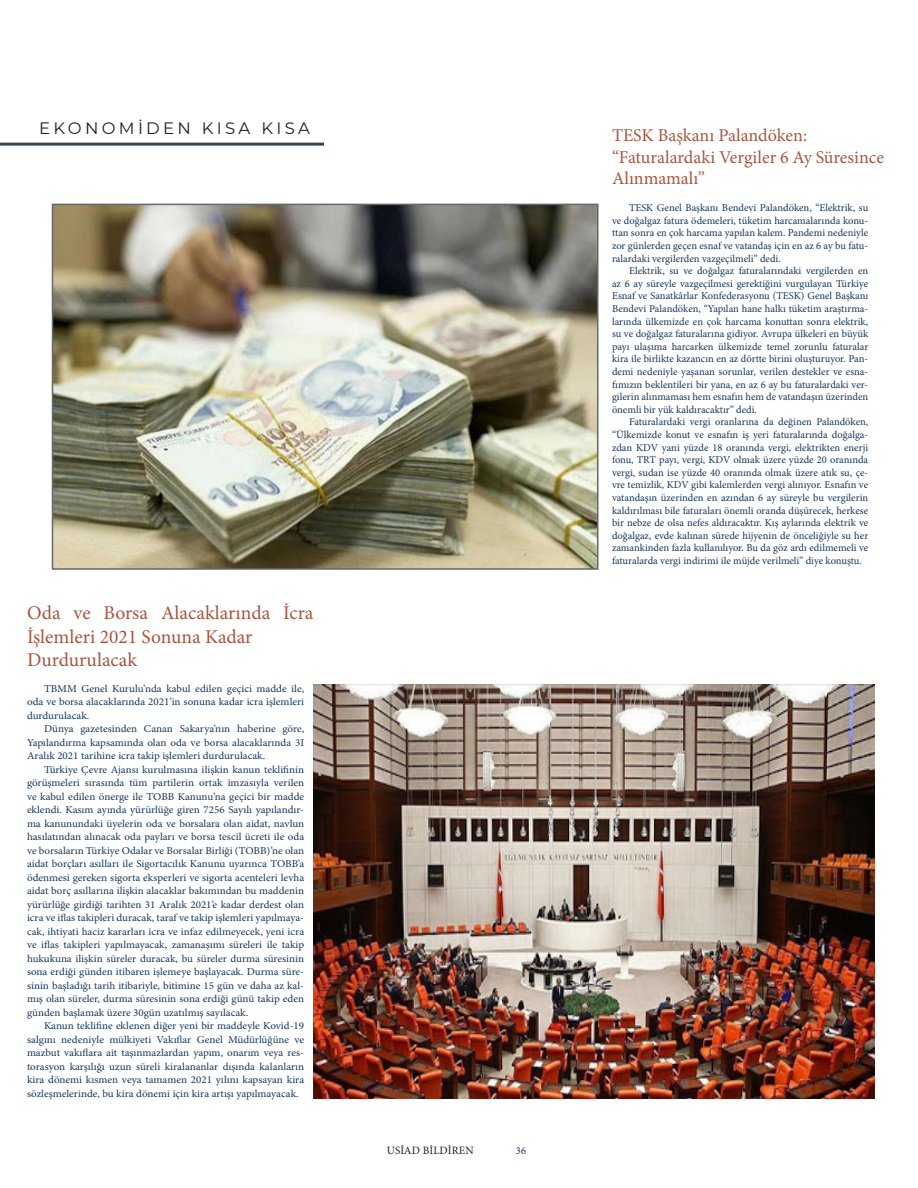
<style>
.page{position:relative;width:918px;height:1188px;background:#fff}
.page>*{position:absolute;margin:0;border:0;box-sizing:border-box;transform-origin:0 0}
.Headline_Text_-_Utop{font:19.5px/23.4px "Minion Pro";color:#a7553f}
.Headline_Text_-_Utop-2{font:18px/21.6px "Minion Pro";color:#a7553f}
.Section_Header_-_Rig{font:16.5px "Montserrat";letter-spacing:.2em;color:#231f20}
.t1{font:11.25px "Minion Pro";letter-spacing:.01em;color:#231f20}
.Book_Review_Body_Tex{font:10.5px/13.5px "Minion Pro";color:#13365c;text-align:justify;scale:1.05 1}
.Book_Review_Body_Tex-2{font:10.5px/12.6px "Minion Pro";color:#13365c;text-align:justify}
</style>
<div class="page">
<img style="left:314px;top:685px;width:561px;height:413px">
<img style="left:55px;top:207px;width:540px;height:360px">
<div style="left:52px;top:204px;width:546px;height:366px;border:2px solid #656969"></div>
<hr style="left:0;top:143px;width:324px;height:3px;background:#314651">
<p class="Section_Header_-_Rig" style="left:39px;top:117px;width:273px">EKONOMİDEN KISA KISA</p>
<p class="Headline_Text_-_Utop" style="left:27px;top:601px;width:288px">Oda ve Borsa Alacaklarında İcra<br>İşlemleri 2021 Sonuna Kadar</p>
<p class="Headline_Text_-_Utop" style="left:27px;top:648px;width:112px">Durdurulacak</p>
<p class="Book_Review_Body_Tex" style="left:27px;top:682px;width:266px;text-indent:17px">TBMM Genel Kurulu’nda kabul edilen geçici madde ile, oda ve borsa alacaklarında 2021’in sonuna kadar icra işlemleri durdurulacak.</p>
<p class="Book_Review_Body_Tex" style="left:27px;top:722px;width:266px;text-indent:17px">Dünya gazetesinden Canan Sakarya’nın haberine göre, Yapılandırma kapsamında olan oda ve borsa alacaklarında 3I Aralık 2021 tarihine icra takip işlemleri durdurulacak.</p>
<p class="Book_Review_Body_Tex" style="left:27px;top:763px;width:266px;text-indent:17px">Türkiye Çevre Ajansı kurulmasına ilişkin kanun teklifinin görüşmeleri sırasında tüm partilerin ortak imzasıyla verilen ve kabul edilen önerge ile TOBB Kanunu’na geçici bir madde eklendi. Kasım ayında yürürlüğe giren 7256 Sayılı yapılandır&shy;ma kanunundaki üyelerin oda ve borsalara olan aidat, navlun hasılatından alınacak oda payları ve borsa tescil ücreti ile oda ve borsaların Türkiye Odalar ve Borsalar Birliği (TOBB)’ne olan aidat borçları asılları ile Sigortacılık Kanunu uyarınca TOBB’a ödenmesi gereken sigorta eksperleri ve sigorta acenteleri levha aidat borç asıllarına ilişkin alacaklar bakımından bu maddenin yürürlüğe girdiği tarihten 31 Aralık 2021’e kadar derdest olan icra ve iflas takipleri duracak, taraf ve takip işlemleri yapılmaya&shy;cak, ihtiyati haciz kararları icra ve infaz edilmeyecek, yeni icra ve iflas takipleri yapılmayacak, zamanaşımı süreleri ile takip hukukuna ilişkin süreler duracak, bu süreler durma süresinin sona erdiği günden itibaren işlemeye başlayacak. Durma süre&shy;sinin başladığı tarih itibariyle, bitimine 15 gün ve daha az kal&shy;mış olan süreler, durma süresinin sona erdiği günü takip eden günden başlamak üzere 30gün uzatılmış sayılacak.</p>
<p class="Book_Review_Body_Tex" style="left:27px;top:1019px;width:266px;text-indent:17px">Kanun teklifine eklenen diğer yeni bir maddeyle Kovid-19 salgını nedeniyle mülkiyeti Vakıflar Genel Müdürlüğüne ve mazbut vakıflara ait taşınmazlardan yapım, onarım veya res&shy;torasyon karşılığı uzun süreli kiralananlar dışında kalanların kira dönemi kısmen veya tamamen 2021 yılını kapsayan kira sözleşmelerinde, bu kira dönemi için kira artışı yapılmayacak.</p>
<p class="t1" style="left:387px;top:1143px;width:89px">USİAD BİLDİREN</p>
<p class="Book_Review_Body_Tex-2" style="left:516px;top:1145px;width:12px">36</p>
<p class="Headline_Text_-_Utop-2" style="left:612px;top:125px;width:197px">TESK Başkanı Palandöken:</p>
<p class="Headline_Text_-_Utop-2" style="left:612px;top:146px;width:274px">“Faturalardaki Vergiler 6 Ay Süresince<br>Alınmamalı”</p>
<p class="Book_Review_Body_Tex-2" style="left:612px;top:202px;width:258px;text-indent:17px">TESK Genel Başkanı Bendevi Palandöken, “Elektrik, su ve doğalgaz fatura ödemeleri, tüketim harcamalarında konu&shy;ttan sonra en çok harcama yapılan kalem. Pandemi nedeniyle zor günlerden geçen esnaf ve vatandaş için en az 6 ay bu fatu&shy;ralardaki vergilerden vazgeçilmeli” dedi.</p>
<p class="Book_Review_Body_Tex-2" style="left:612px;top:265px;width:258px;text-indent:17px">Elektrik, su ve doğalgaz faturalarındaki vergilerden en az 6 ay süreyle vazgeçilmesi gerektiğini vurgulayan Türkiye Esnaf ve Sanatkârlar Konfederasyonu (TESK) Genel Başkanı Bendevi Palandöken, “Yapılan hane halkı tüketim araştırma&shy;larında ülkemizde en çok harcama konuttan sonra elektrik, su ve doğalgaz faturalarına gidiyor. Avrupa ülkeleri en büyük payı ulaşıma harcarken ülkemizde temel zorunlu faturalar kira ile birlikte kazancın en az dörtte birini oluşturuyor. Pan&shy;demi nedeniyle yaşanan sorunlar, verilen destekler ve esna&shy;fımızın beklentileri bir yana, en az 6 ay bu faturalardaki ver&shy;gilerin alınmaması hem esnafın hem de vatandaşın üzerinden önemli bir yük kaldıracaktır” dedi.</p>
<p class="Book_Review_Body_Tex-2" style="left:612px;top:416px;width:258px;text-indent:17px">Faturalardaki vergi oranlarına da değinen Palandöken, “Ülkemizde konut ve esnafın iş yeri faturalarında doğalga&shy;zdan KDV yani yüzde 18 oranında vergi, elektrikten enerji fonu, TRT payı, vergi, KDV olmak üzere yüzde 20 oranında vergi, sudan ise yüzde 40 oranında olmak üzere atık su, çe&shy;vre temizlik, KDV gibi kalemlerden vergi alınıyor. Esnafın ve vatandaşın üzerinden en azından 6 ay süreyle bu vergilerin kaldırılması bile faturaları önemli oranda düşürecek, herkese bir nebze de olsa nefes aldıracaktır. Kış aylarında elektrik ve doğalgaz, evde kalınan sürede hijyenin de önceliğiyle su her zamankinden fazla kullanılıyor. Bu da göz ardı edilmemeli ve faturalarda vergi indirimi ile müjde verilmeli” diye konuştu.</p>
</div>
